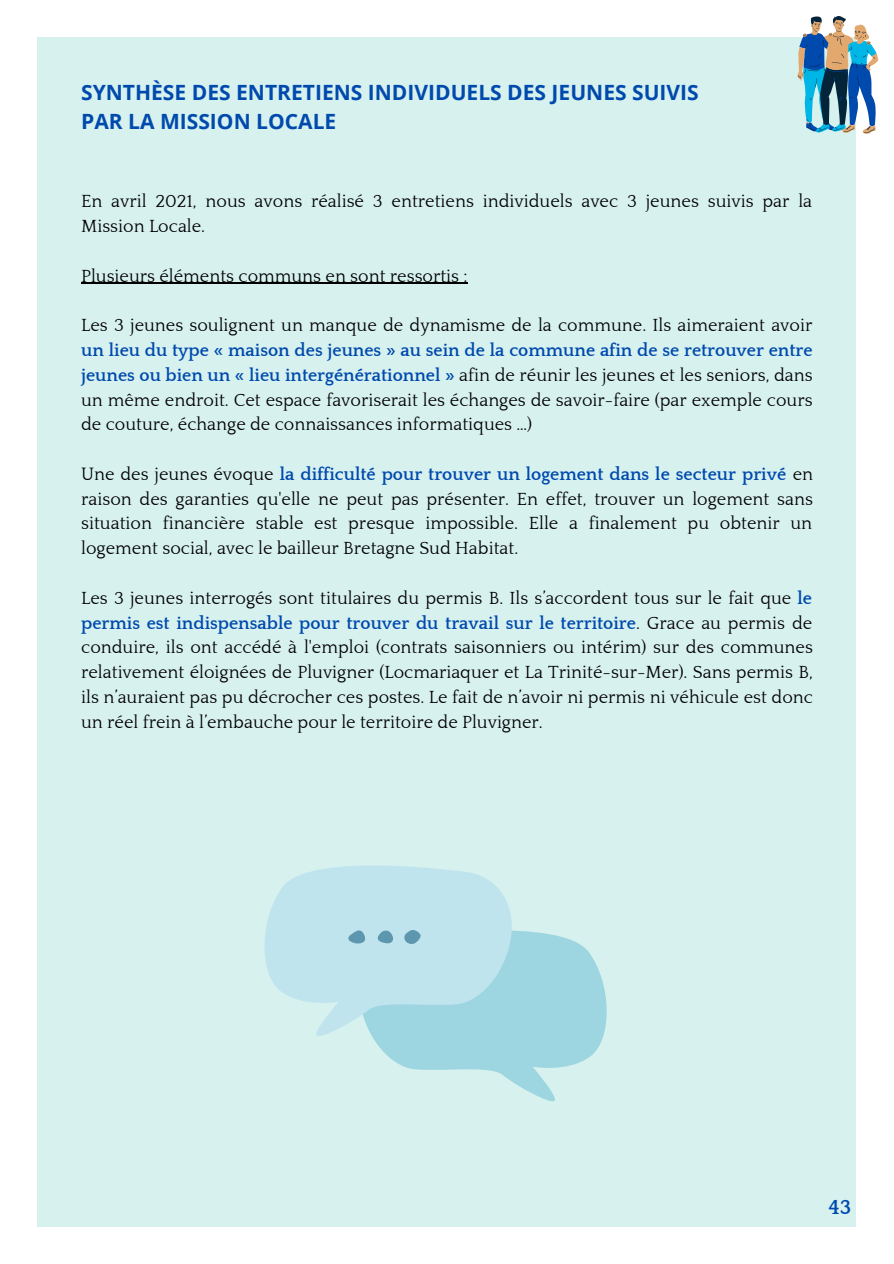
<style>
.page{position:relative;width:894px;height:1264px;background:#fff}
.page>*{position:absolute;margin:0;border:0;box-sizing:border-box;transform-origin:0 0}
.t1{font:700 21px/29.2px "Open Sans";color:#004aad}
.t2{font:700 21px "Quattrocento";color:#004aad}
.t3{font:18px/24.8px "Quattrocento";color:#000;text-align:justify}
.s1{font-weight:700;color:#004aad}
</style>
<div class="page">
<div style="left:38px;top:38px;width:817px;height:1189px;background:#d7f1ef"></div>
<hr style="left:81px;top:283px;width:386px;height:1px;background:#000">
<svg style="left:374px;top:931px;width:233px;height:171px;fill:#9dd6e0"></svg>
<svg style="left:264px;top:865px;width:254px;height:174px;background:#bde3eb"></svg>
<svg style="left:344px;top:928px;width:21px;height:17px"></svg>
<svg style="left:372px;top:928px;width:21px;height:17px"></svg>
<svg style="left:403px;top:928px;width:19px;height:17px"></svg>
<svg style="left:797px;top:16px;width:81px;height:118px"></svg>
<p class="t1" style="left:81px;top:77px;width:619px">SYNTHÈSE DES ENTRETIENS INDIVIDUELS DES JEUNES SUIVIS<br>PAR LA MISSION LOCALE</p>
<p class="t3" style="left:81px;top:190px;width:732px">En avril 2021, nous avons réalisé 3 entretiens individuels avec 3 jeunes suivis par la<br>Mission Locale.</p>
<p class="t3" style="left:81px;top:264px;width:388px">Plusieurs éléments communs en sont ressortis :</p>
<p class="t3" style="left:81px;top:313px;width:732px">Les 3 jeunes soulignent un manque de dynamisme de la commune. Ils aimeraient avoir</p>
<p class="t3" style="left:81px;top:338px;width:733px"><span class="s1">un lieu du type « maison des jeunes » au sein de la commune afin de se retrouver entre jeunes ou bien un « lieu intergénérationnel »</span> afin de réunir les jeunes et les seniors, dans un même endroit. Cet espace favoriserait les échanges de savoir-faire (par exemple cours de couture, échange de connaissances informatiques …)</p>
<p class="t3" style="left:81px;top:462px;width:733px">Une des jeunes évoque <span class="s1">la difficulté pour trouver un logement dans le secteur privé</span> en raison des garanties qu'elle ne peut pas présenter. En effet, trouver un logement sans situation financière stable est presque impossible. Elle a finalement pu obtenir un logement social, avec le bailleur Bretagne Sud Habitat.</p>
<p class="t3" style="left:81px;top:586px;width:733px">Les 3 jeunes interrogés sont titulaires du permis B. Ils s’accordent tous sur le fait que <span class="s1">le permis est indispensable pour trouver du travail sur le territoire</span>. Grace au permis de conduire, ils ont accédé à l'emploi (contrats saisonniers ou intérim) sur des communes relativement éloignées de Pluvigner (Locmariaquer et La Trinité-sur-Mer). Sans permis B, ils n’auraient pas pu décrocher ces postes. Le fait de n’avoir ni permis ni véhicule est donc un réel frein à l’embauche pour le territoire de Pluvigner.</p>
<p class="t2" style="left:828px;top:1196px;width:24px">43</p>
</div>
